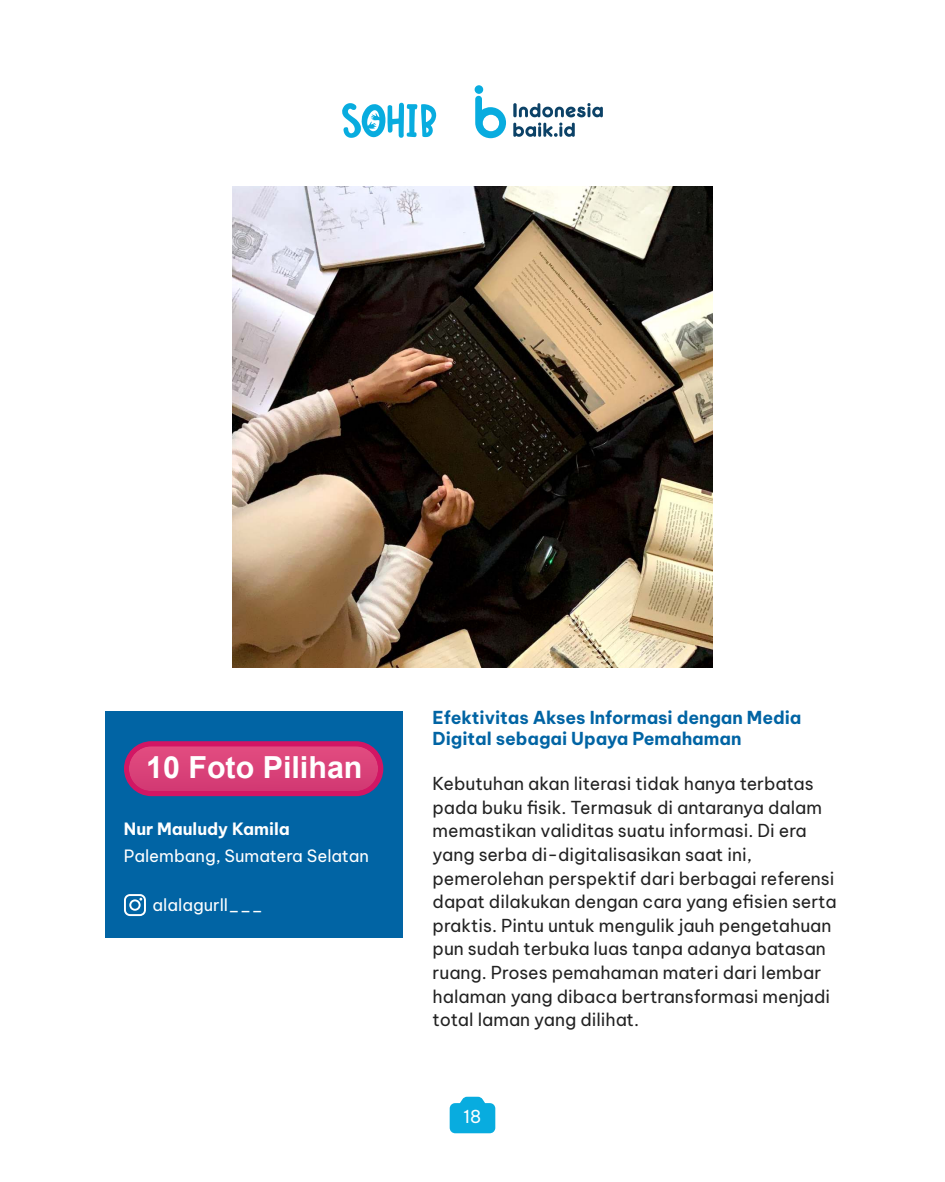
<style>
.page{position:relative;width:945px;height:1182px;background:#fff}
.page>*{position:absolute;margin:0;border:0;box-sizing:border-box;transform-origin:0 0}
.t1{font:700 30.36px "Arial";color:#fff}
.t2{font:17.5px/23.6px "Be Vietnam Pro";color:#222}
.t3{font:700 17.5px/21px "Be Vietnam Pro";color:#0164a4}
.t4{font:17.5px "Be Vietnam Pro";color:#fff}
.t5{font:16.62px "Be Vietnam Pro";color:#fff}
.t6{font:700 16.62px "Be Vietnam Pro";color:#fff}
</style>
<div class="page">
<svg style="left:342px;top:103px;width:94px;height:35px"></svg>
<svg style="left:475px;top:96px;width:31px;height:42px"></svg>
<div style="left:475px;top:85px;width:8px;height:9px;background:#08acdf;border-radius:50%"></div>
<svg style="left:513px;top:103px;width:90px;height:34px"></svg>
<svg style="left:450px;top:1096px;width:45px;height:37px;background:#26b6e2"></svg>
<div style="left:105px;top:711px;width:298px;height:226px;background:#0164a4"></div>
<svg style="left:124px;top:894px;width:22px;height:21px"></svg>
<img style="left:232px;top:186px;width:481px;height:481px">
<div style="left:124px;top:741px;width:259px;height:55px;background:#d21664;border-radius:27px"></div>
<svg style="left:129px;top:746px;width:249px;height:45px;background:#d84078"></svg>
<h1 class="t1" style="left:146px;top:749px;width:218px">10 Foto Pilihan</h1>
<p class="t6" style="left:124px;top:822px;width:167px">Nur Mauludy Kamila</p>
<p class="t5" style="left:124px;top:847px;width:246px">Palembang, Sumatera Selatan</p>
<p class="t5" style="left:153px;top:896px;width:112px">alalagurll___</p>
<p class="t3" style="left:433px;top:708px;width:370px">Efektivitas Akses Informasi dengan Media<br>Digital sebagai Upaya Pemahaman</p>
<p class="t2" style="left:433px;top:772px;width:405px">Kebutuhan akan literasi tidak hanya terbatas pada buku fisik. Termasuk di antaranya dalam memastikan validitas suatu informasi. Di era yang serba di-digitalisasikan saat ini, pemerolehan perspektif dari berbagai referensi dapat dilakukan dengan cara yang efisien serta praktis. Pintu untuk mengulik jauh pengetahuan pun sudah terbuka luas tanpa adanya batasan ruang. Proses pemahaman materi dari lembar halaman yang dibaca bertransformasi menjadi total laman yang dilihat.</p>
<p class="t4" style="left:463px;top:1108px;width:19px">18</p>
</div>
